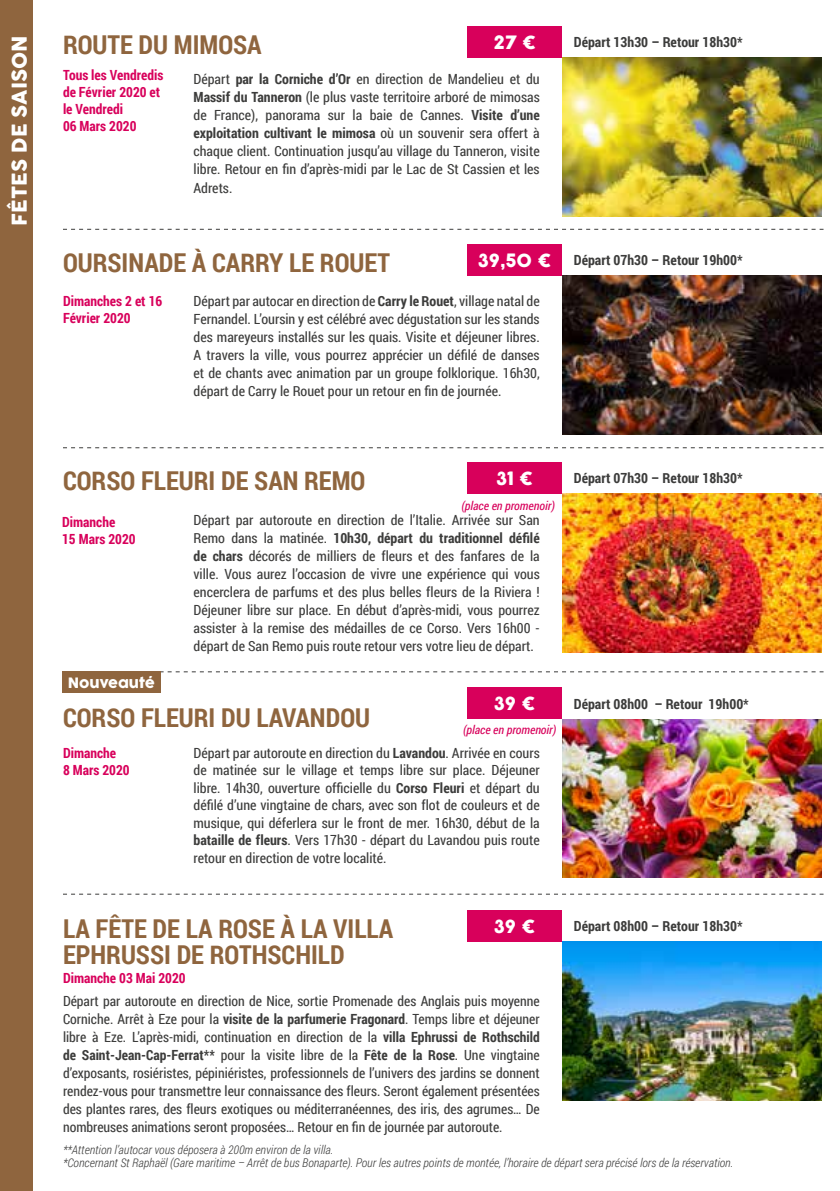
<style>
.page{position:relative;width:840px;height:1191px;background:#fff}
.page>*{position:absolute;margin:0;border:0;box-sizing:border-box;transform-origin:0 0}
.t1{font:700 26px/26px "Roboto Condensed";color:#8f653e}
.t2{font:20px "COCOGOOSE";color:#fff}
.t3{font:18px "COCOGOOSE";color:#fff}
.t4{font:14px/18px "Roboto Condensed";color:#3c3c3b;text-align:justify}
.t5{font:700 14px/16.8px "Roboto Condensed";color:#d8005b}
.t6{font:700 14px "Roboto Condensed";color:#3c3c3b}
.t7{font:14px "COCOGOOSE";color:#fff}
.t8{font:italic 300 12px "Roboto Condensed";color:#3c3c3b}
.t9{font:italic 12px "Roboto Condensed";color:#d8005b}
.s1{font-weight:700}
.s2{font-family:"COCOGOOSE";font-weight:400;font-size:18px;color:#fff}
</style>
<div class="page">
<div style="left:0;top:0;width:33px;height:1191px;background:#8f653e"></div>
<img style="left:562px;top:276px;width:259px;height:158px">
<div style="left:467px;top:244px;width:95px;height:32px;background:#d8005b"></div>
<img style="left:562px;top:58px;width:259px;height:159px">
<div style="left:467px;top:26px;width:95px;height:32px;background:#d8005b"></div>
<svg style="left:63px;top:447px;width:760px;height:1px"></svg>
<svg style="left:161px;top:671px;width:662px;height:1px"></svg>
<svg style="left:63px;top:894px;width:760px;height:1px"></svg>
<img style="left:562px;top:494px;width:259px;height:158px">
<div style="left:467px;top:462px;width:95px;height:32px;background:#d8005b"></div>
<img style="left:562px;top:719px;width:259px;height:159px">
<div style="left:467px;top:687px;width:95px;height:32px;background:#d8005b"></div>
<svg style="left:63px;top:229px;width:760px;height:1px"></svg>
<div style="left:467px;top:910px;width:95px;height:31px;background:#d8005b"></div>
<img style="left:562px;top:941px;width:259px;height:159px">
<div style="left:62px;top:671px;width:99px;height:22px;background:#8f653e"></div>
<hr style="left:839px;top:0;width:1px;height:674px;background:#8f653e">
<hr style="left:839px;top:674px;width:1px;height:517px;background:#00a6a9">
<h2 class="t2" style="left:5px;top:225px;width:191px;rotate:-90deg">FÊTES DE SAISON</h2>
<p class="t3" style="left:493px;top:29px;width:44px">27 €</p>
<p class="t6" style="left:573px;top:33px;width:170px">Départ 13h30 – Retour 18h30*</p>
<h1 class="t1" style="left:63px;top:31px;width:200px">ROUTE DU MIMOSA</h1>
<p class="t5" style="left:63px;top:66px;width:102px">Tous les Vendredis de Février 2020 et le Vendredi<br>06 Mars 2020</p>
<p class="t4" style="left:193px;top:70px;width:347px">Départ <span class="s1">par la Corniche d’Or</span> en direction de Mandelieu et du <span class="s1">Massif du Tanneron</span> (le plus vaste territoire arboré de mimosas de France), panorama sur la baie de Cannes. <span class="s1">Visite d’une exploitation cultivant le mimosa</span> où un souvenir sera offert à chaque client. Continuation jusqu’au village du Tanneron, visite libre. Retour en fin d’après-midi par le Lac de St Cassien et les Adrets.</p>
<h1 class="t1" style="left:63px;top:249px;width:328px">OURSINADE À CARRY LE ROUET</h1>
<p class="t5" style="left:63px;top:292px;width:101px">Dimanches 2 et 16<br>Février 2020</p>
<p class="t4" style="left:193px;top:291px;width:347px">Départ par autocar en direction de <span class="s1">Carry le Rouet</span>, village natal de Fernandel. L’oursin y est célébré avec dégustation sur les stands des mareyeurs installés sur les quais. Visite et déjeuner libres.<br>A travers la ville, vous pourrez apprécier un défilé de danses et de chants avec animation par un groupe folklorique. 16h30, départ de Carry le Rouet pour un retour en fin de journée.</p>
<p class="t6" style="left:478px;top:250px;width:266px"><span class="s2">39,50 €</span> Départ 07h30 – Retour 19h00*</p>
<p class="t3" style="left:496px;top:464px;width:39px">31 €</p>
<p class="t6" style="left:573px;top:468px;width:170px">Départ 07h30 – Retour 18h30*</p>
<p class="t9" style="left:461px;top:497px;width:95px">(place en promenoir)</p>
<h1 class="t1" style="left:63px;top:467px;width:304px">CORSO FLEURI DE SAN REMO</h1>
<p class="t5" style="left:62px;top:513px;width:75px">Dimanche<br>15 Mars 2020</p>
<p class="t4" style="left:193px;top:511px;width:347px">Départ par autoroute en direction de l’Italie. Arrivée sur San Remo dans la matinée. <span class="s1">10h30, départ du traditionnel défilé de chars</span> décorés de milliers de fleurs et des fanfares de la ville. Vous aurez l’occasion de vivre une expérience qui vous encerclera de parfums et des plus belles fleurs de la Riviera !<br>Déjeuner libre sur place. En début d’après-midi, vous pourrez assister à la remise des médailles de ce Corso. Vers 16h00 - départ de San Remo puis route retour vers votre lieu de départ.</p>
<p class="t7" style="left:68px;top:672px;width:89px">Nouveauté</p>
<p class="t3" style="left:494px;top:690px;width:43px">39 €</p>
<p class="t6" style="left:573px;top:694px;width:176px">Départ 08h00 – Retour 19h00*</p>
<p class="t9" style="left:463px;top:721px;width:95px">(place en promenoir)</p>
<h1 class="t1" style="left:63px;top:703px;width:308px">CORSO FLEURI DU LAVANDOU</h1>
<p class="t5" style="left:63px;top:744px;width:68px">Dimanche<br>8 Mars 2020</p>
<p class="t4" style="left:193px;top:744px;width:347px;line-height:17.4px">Départ par autoroute en direction du <span class="s1">Lavandou</span>. Arrivée en cours de matinée sur le village et temps libre sur place. Déjeuner libre. 14h30, ouverture officielle du <span class="s1">Corso Fleuri</span> et départ du défilé d’une vingtaine de chars, avec son flot de couleurs et de musique, qui déferlera sur le front de mer. 16h30, début de la <span class="s1">bataille de fleurs</span>. Vers 17h30 - départ du Lavandou puis route retour en direction de votre localité.</p>
<h1 class="t1" style="left:63px;top:915px;width:332px">LA FÊTE DE LA ROSE À LA VILLA<br>EPHRUSSI DE ROTHSCHILD</h1>
<p class="t5" style="left:63px;top:969px;width:124px">Dimanche 03 Mai 2020</p>
<p class="t4" style="left:63px;top:991px;width:478px">Départ par autoroute en direction de Nice, sortie Promenade des Anglais puis moyenne Corniche. Arrêt à Eze pour la <span class="s1">visite de la parfumerie Fragonard</span>. Temps libre et déjeuner libre à Eze. L’après-midi, continuation en direction de la <span class="s1">villa Ephrussi de Rothschild de Saint-Jean-Cap-Ferrat**</span> pour la visite libre de la <span class="s1">Fête de la Rose</span>. Une vingtaine d’exposants, rosiéristes, pépiniéristes, professionnels de l’univers des jardins se donnent rendez-vous pour transmettre leur connaissance des fleurs. Seront également présentées des plantes rares, des fleurs exotiques ou méditerranéennes, des iris, des agrumes… De nombreuses animations seront proposées… Retour en fin de journée par autoroute.</p>
<p class="t3" style="left:494px;top:912px;width:43px">39 €</p>
<p class="t6" style="left:573px;top:916px;width:170px">Départ 08h00 – Retour 18h30*</p>
<p class="t8" style="left:63px;top:1141px;width:272px">**Attention l’autocar vous déposera à 200m environ de la villa.</p>
<p class="t8" style="left:63px;top:1154px;width:671px">*Concernant St Raphaël (Gare maritime – Arrêt de bus Bonaparte). Pour les autres points de montée, l’horaire de départ sera précisé lors de la réservation.</p>
</div>
